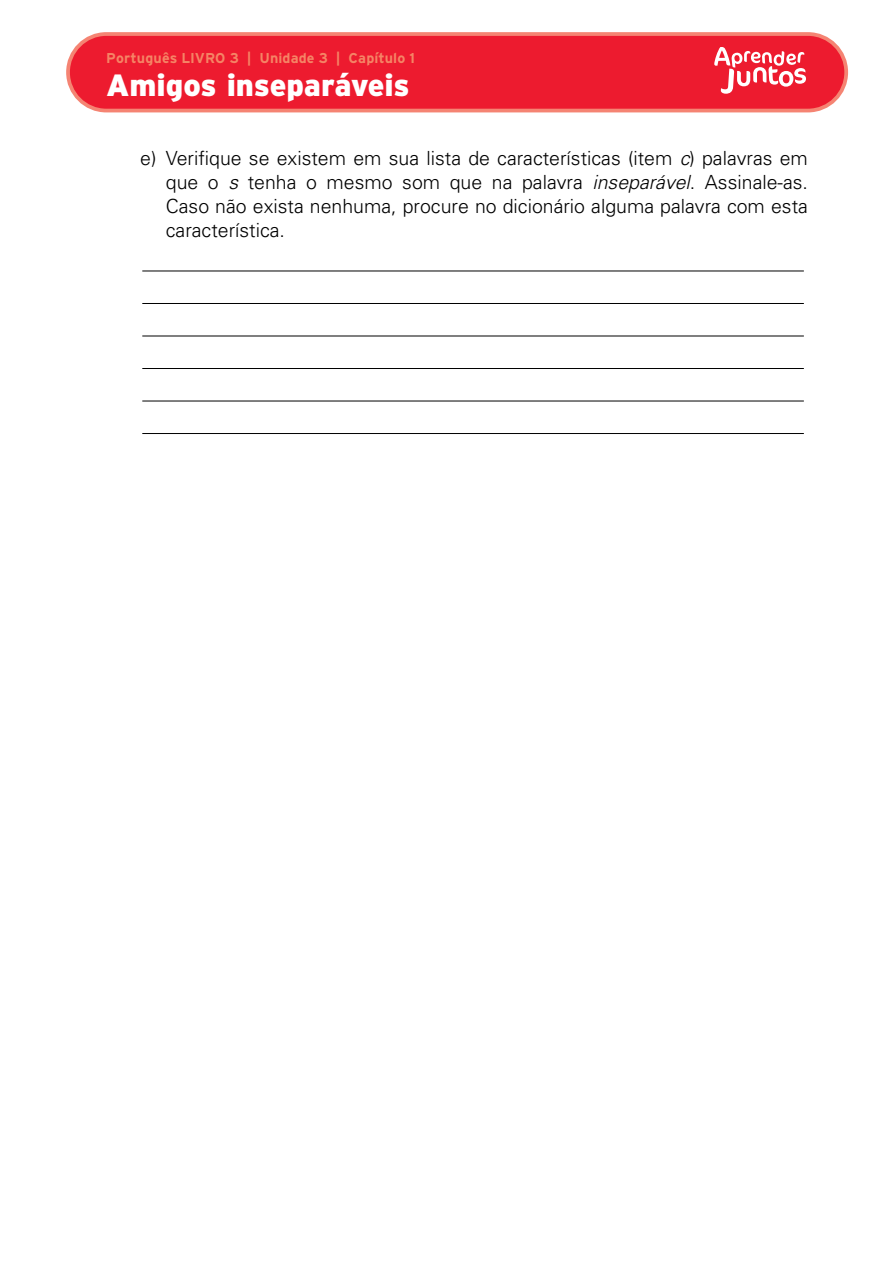
<style>
.page{position:relative;width:893px;height:1263px;background:#fff}
.page>*{position:absolute;margin:0;border:0;box-sizing:border-box;transform-origin:0 0}
.t1{font:900 30.75px "Interstate";letter-spacing:-.005em;color:#fff}
.t2{font:300 19.5px/24px "Univers";color:#000;text-align:justify}
.t3{font:700 14.25px "Interstate";letter-spacing:.005em;color:#f58465}
.s1{font-style:italic}
</style>
<div class="page">
<div style="left:68px;top:34px;width:778px;height:77px;background:#ed1b2f;border-radius:38px"></div>
<div style="left:66px;top:32px;width:782px;height:80px;border:4px solid #f58473;border-radius:38px"></div>
<svg style="left:714px;top:47px;width:92px;height:47px"></svg>
<hr style="left:142px;top:271px;width:662px;height:1px;background:#000">
<hr style="left:142px;top:303px;width:662px;height:1px;background:#000">
<hr style="left:142px;top:336px;width:662px;height:1px;background:#000">
<hr style="left:142px;top:368px;width:662px;height:1px;background:#000">
<hr style="left:142px;top:401px;width:662px;height:1px;background:#000">
<hr style="left:142px;top:433px;width:662px;height:1px;background:#000">
<p class="t3" style="left:106px;top:50px;width:310px">Português LIVRO 3 | Unidade 3 | Capítulo 1</p>
<h1 class="t1" style="left:106px;top:67px;width:305px">Amigos inseparáveis</h1>
<p class="t2" style="left:166px;top:145px;width:644px;text-indent:-26px">e) Verifique se existem em sua lista de características (item <span class="s1">c</span>) palavras em que o <span class="s1">s</span> tenha o mesmo som que na palavra <span class="s1">inseparável</span>. Assinale-as.<br>Caso não exista nenhuma, procure no dicionário alguma palavra com esta característica.</p>
</div>
